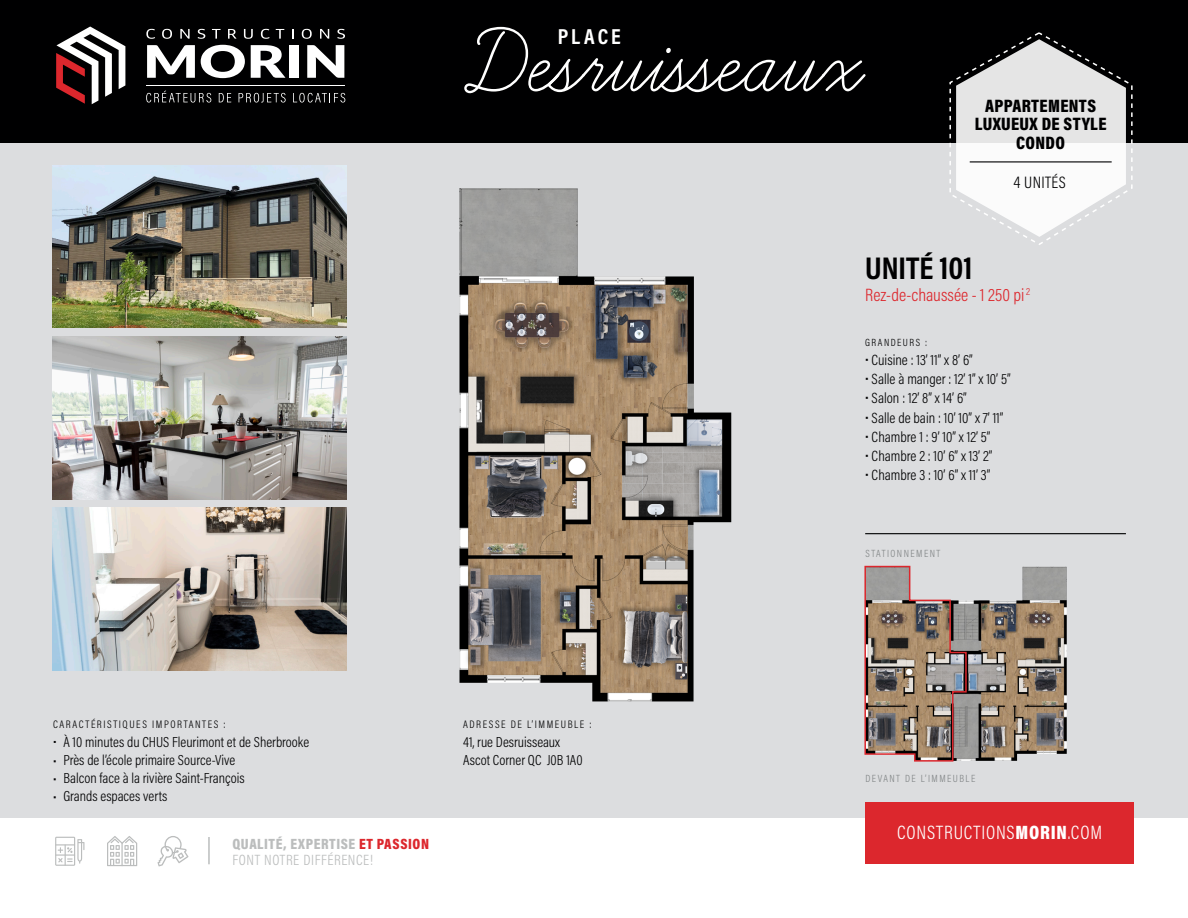
<style>
.page{position:relative;width:1188px;height:918px;background:#fff}
.page>*{position:absolute;margin:0;border:0;box-sizing:border-box;transform-origin:0 0}
.t1{font:99.6px "Learning Curve";color:#fff}
.t2{font:700 31.65px "Acumin Pro Cond";color:#000001}
.t3{font:700 21.9px "Acumin Pro Cond";letter-spacing:.135em;color:#fff}
.t4{font:300 19.5px "Acumin Pro Cond";letter-spacing:.04em;color:#fff}
.t5{font:900 18.15px/18.5px "Acumin Pro Cond";letter-spacing:.02em;color:#000001;text-align:center}
.t6{font:300 18px "Acumin Pro Cond";color:#dc272d}
.t7{font:300 16.65px "Acumin Pro Cond";letter-spacing:.02em;color:#000001}
.t8{font:300 15px "Acumin Pro Cond";color:#000001}
.t9{font:300 15px/15.9px "Acumin Pro Cond";letter-spacing:.04em;color:#bbbdbd}
.t10{font:300 14.7px/18.1px "Acumin Pro Cond";color:#000001}
.t11{font:300 10.95px "Acumin Pro Cond";letter-spacing:.14em;color:#000001}
.t12{font:300 10.5px "Acumin Pro Cond";letter-spacing:.14em;color:#818586}
.t13{font:300 10.5px "Acumin Pro Cond";letter-spacing:.14em;color:#000001}
.s1{font-weight:900}
.s2{font-weight:900;color:#dc272d}
</style>
<div class="page">
<div style="left:0;top:0;width:1188px;height:817px;background:#dcdddf"></div>
<div style="left:865px;top:803px;width:269px;height:61px;background:#dc272d"></div>
<svg style="left:55px;top:837px;width:29px;height:29px"></svg>
<svg style="left:107px;top:836px;width:30px;height:30px"></svg>
<svg style="left:157px;top:836px;width:32px;height:30px"></svg>
<hr style="left:208px;top:837px;width:2px;height:27px;background:#bbbdbd">
<div style="left:0;top:0;width:1188px;height:143px;background:#000001"></div>
<svg style="left:56px;top:27px;width:69px;height:77px"></svg>
<svg style="left:147px;top:45px;width:48px;height:33px"></svg>
<svg style="left:201px;top:45px;width:44px;height:33px"></svg>
<svg style="left:251px;top:45px;width:35px;height:33px"></svg>
<div style="left:289px;top:45px;width:10px;height:33px;background:#fff"></div>
<svg style="left:307px;top:45px;width:37px;height:33px"></svg>
<svg style="left:146px;top:29px;width:9px;height:10px"></svg>
<svg style="left:162px;top:29px;width:10px;height:10px"></svg>
<svg style="left:180px;top:29px;width:10px;height:10px"></svg>
<svg style="left:198px;top:29px;width:7px;height:10px"></svg>
<svg style="left:212px;top:29px;width:9px;height:10px"></svg>
<svg style="left:228px;top:29px;width:8px;height:10px"></svg>
<svg style="left:244px;top:29px;width:9px;height:10px"></svg>
<svg style="left:261px;top:29px;width:9px;height:10px"></svg>
<svg style="left:276px;top:29px;width:8px;height:10px"></svg>
<svg style="left:302px;top:29px;width:10px;height:10px"></svg>
<svg style="left:320px;top:29px;width:9px;height:10px"></svg>
<svg style="left:337px;top:29px;width:8px;height:10px"></svg>
<hr style="left:146px;top:85px;width:199px;height:1px;background:#fff">
<svg style="left:146px;top:91px;width:65px;height:12px"></svg>
<svg style="left:219px;top:93px;width:12px;height:9px"></svg>
<svg style="left:239px;top:93px;width:47px;height:10px"></svg>
<svg style="left:293px;top:93px;width:52px;height:10px"></svg>
<svg style="left:949px;top:32px;width:184px;height:213px"></svg>
<hr style="left:970px;top:161px;width:142px;height:1px;background:#000001">
<hr style="left:865px;top:533px;width:261px;height:1px;background:#000001">
<img style="left:53px;top:165px;width:294px;height:163px">
<img style="left:53px;top:336px;width:294px;height:163px">
<img style="left:53px;top:508px;width:294px;height:162px">
<img style="left:967px;top:567px;width:100px;height:194px">
<svg style="left:864px;top:565px;width:103px;height:197px"></svg>
<img style="left:459px;top:188px;width:272px;height:513px">
<h1 class="t1" style="left:469px;top:9px;width:397px">Desruisseaux</h1>
<h3 class="t3" style="left:558px;top:22px;width:64px">PLACE</h3>
<p class="t5" style="left:975px;top:96px;width:133px">APPARTEMENTS<br>LUXUEUX DE STYLE<br>CONDO</p>
<p class="t7" style="left:1013px;top:172px;width:54px">4 UNITÉS</p>
<h2 class="t2" style="left:865px;top:247px;width:109px">UNITÉ 101</h2>
<p class="t6" style="left:865px;top:284px;width:166px">Rez-de-chaussée - 1 250 pi <sup>2</sup></p>
<p class="t13" style="left:865px;top:336px;width:63px">GRANDEURS :</p>
<p class="t8" style="left:865px;top:350px;width:109px">• Cuisine : 13’ 11” x 8’ 6”</p>
<p class="t8" style="left:865px;top:370px;width:147px">• Salle à manger : 12’ 1” x 10’ 5”</p>
<p class="t8" style="left:865px;top:389px;width:103px">• Salon : 12’ 8” x 14’ 6”</p>
<p class="t8" style="left:865px;top:408px;width:140px">• Salle de bain : 10’ 10” x 7’ 11”</p>
<p class="t8" style="left:865px;top:427px;width:127px">• Chambre 1 : 9’ 10” x 12’ 5”</p>
<p class="t8" style="left:865px;top:446px;width:129px">• Chambre 2 : 10’ 6” x 13’ 2”</p>
<p class="t8" style="left:865px;top:466px;width:127px">• Chambre 3 : 10’ 6” x 11’ 3”</p>
<p class="t12" style="left:866px;top:547px;width:76px">STATIONNEMENT</p>
<p class="t11" style="left:53px;top:718px;width:174px">CARACTÉRISTIQUES IMPORTANTES :</p>
<p class="t10" style="left:53px;top:732px;width:258px">• À 10 minutes du CHUS Fleurimont et de Sherbrooke</p>
<p class="t10" style="left:53px;top:750px;width:184px">• Près de l’école primaire Source-Vive</p>
<p class="t10" style="left:53px;top:768px;width:193px">• Balcon face à la rivière Saint-François</p>
<p class="t10" style="left:53px;top:786px;width:116px">• Grands espaces verts</p>
<p class="t9" style="left:232px;top:836px;width:198px"><span class="s1">QUALITÉ, EXPERTISE</span> <span class="s2">ET PASSION<br></span>FONT NOTRE DIFFÉRENCE!</p>
<p class="t11" style="left:463px;top:718px;width:130px">ADRESSE DE L’IMMEUBLE :</p>
<p class="t10" style="left:463px;top:732px;width:121px">41, rue Desruisseaux<br>Ascot Corner QC J0B 1A0</p>
<p class="t12" style="left:866px;top:771px;width:111px">DEVANT DE L’IMMEUBLE</p>
<h3 class="t4" style="left:897px;top:820px;width:206px">CONSTRUCTIONS<span class="s1">MORIN</span>.COM</h3>
</div>
